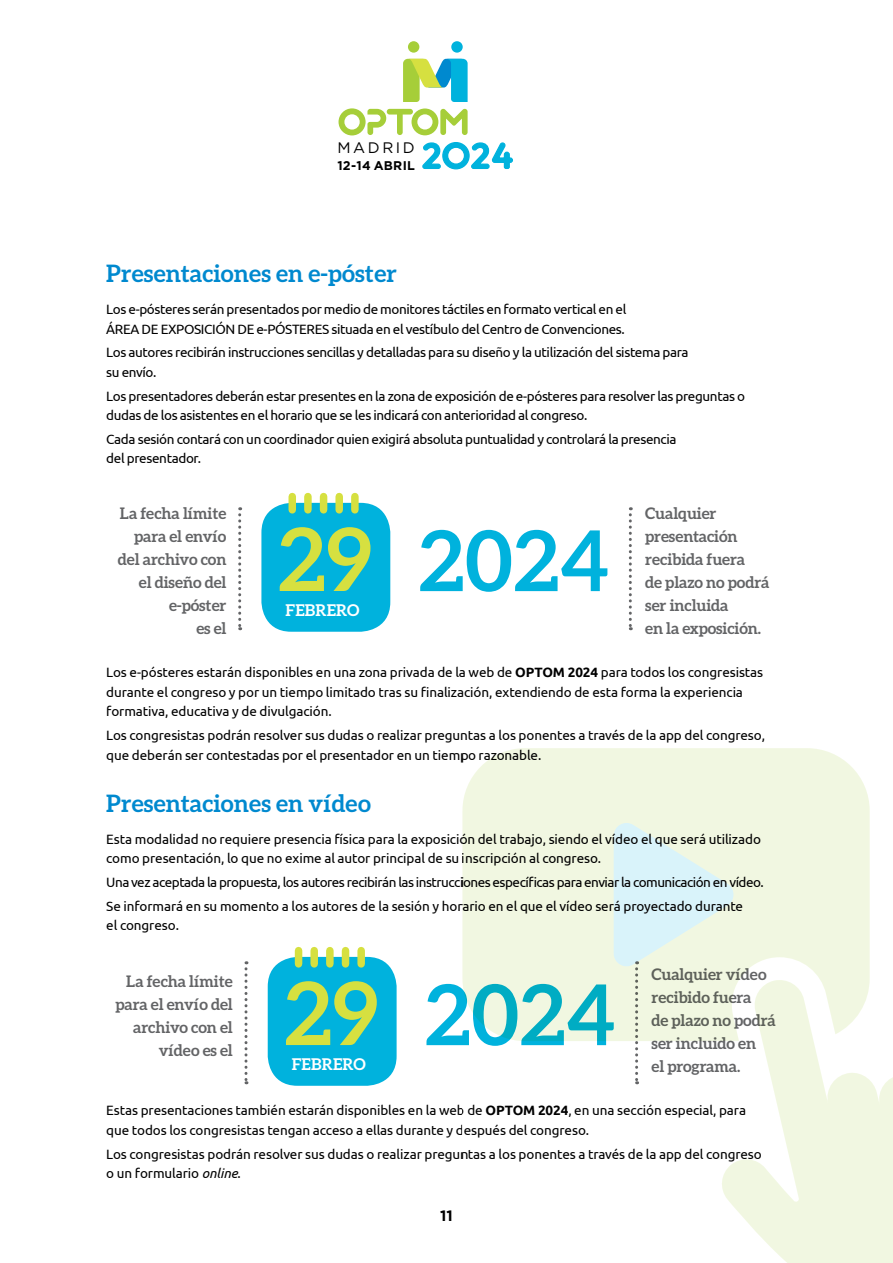
<style>
.page{position:relative;width:893px;height:1263px;background:#fff}
.page>*{position:absolute;margin:0;border:0;box-sizing:border-box;transform-origin:0 0}
.t1{font:700 83.85px "Aleo";letter-spacing:.01em;color:#00b2dd}
.t2{font:700 24px "Aleo";letter-spacing:.005em;color:#0089cf}
.t3{font:700 16.2px "Aleo";letter-spacing:.01em;color:#fff}
.t4{font:700 15.9px/23px "Aleo";letter-spacing:-.005em;color:#636466}
.t5{font:15.3px "Gotham";letter-spacing:.17em;color:#000}
.t6{font:700 15px "Gotham";color:#000}
.t7{font:13.5px/19.5px "Ubuntu";letter-spacing:-.005em;color:#000}
.t8{font:13.5px/23.7px "Ubuntu";letter-spacing:-.025em;color:#000}
.t9{font:13.5px/23.7px "Ubuntu";letter-spacing:-.035em;color:#000}
.t10{font:700 12.6px "Gotham";letter-spacing:.02em;color:#000}
.s1{font-weight:700}
.s2{font-style:italic}
</style>
<div class="page">
<svg style="left:422px;top:142px;width:91px;height:28px"></svg>
<svg style="left:403px;top:59px;width:65px;height:43px"></svg>
<div style="left:408px;top:41px;width:11px;height:12px;background:#a6ce39;border-radius:50%"></div>
<div style="left:451px;top:41px;width:12px;height:12px;background:#00b2dd;border-radius:50%"></div>
<svg style="left:339px;top:108px;width:129px;height:27px"></svg>
<div style="left:261px;top:503px;width:129px;height:129px;background:#00b2dd;border-radius:30px"></div>
<div style="left:288px;top:496px;width:8px;height:14px;background:#d6e040"></div>
<div style="left:304px;top:496px;width:8px;height:14px;background:#d6e040"></div>
<div style="left:320px;top:496px;width:7px;height:14px;background:#d6e040"></div>
<div style="left:335px;top:496px;width:8px;height:14px;background:#d6e040"></div>
<div style="left:351px;top:496px;width:8px;height:14px;background:#d6e040"></div>
<svg style="left:629px;top:507px;width:3px;height:123px"></svg>
<svg style="left:280px;top:527px;width:90px;height:64px"></svg>
<svg style="left:238px;top:507px;width:3px;height:123px"></svg>
<div style="left:268px;top:957px;width:129px;height:129px;background:#00b2dd;border-radius:30px"></div>
<div style="left:295px;top:950px;width:7px;height:14px;background:#d6e040"></div>
<div style="left:310px;top:950px;width:8px;height:14px;background:#d6e040"></div>
<div style="left:326px;top:950px;width:8px;height:14px;background:#d6e040"></div>
<div style="left:342px;top:950px;width:7px;height:14px;background:#d6e040"></div>
<div style="left:357px;top:950px;width:8px;height:14px;background:#d6e040"></div>
<svg style="left:286px;top:981px;width:91px;height:64px"></svg>
<svg style="left:244px;top:961px;width:3px;height:123px"></svg>
<div style="left:462px;top:748px;width:408px;height:293px;background:#f1f7e1"></div>
<svg style="left:722px;top:977px;width:171px;height:286px;fill:#f1f7e1"></svg>
<svg style="left:614px;top:819px;width:121px;height:265px"></svg>
<p class="t5" style="left:337px;top:140px;width:79px">MADRID</p>
<p class="t10" style="left:337px;top:158px;width:79px">12-14 ABRIL</p>
<h2 class="t2" style="left:106px;top:259px;width:292px">Presentaciones en e-póster</h2>
<p class="t8" style="left:106px;top:299px;width:522px;line-height:19.5px">Los e-pósteres serán presentados por medio de monitores táctiles en formato vertical en el<br>ÁREA</p>
<p class="t8" style="left:142px;top:317px;width:159px">DE EXPOSI CI ÓN DE e-PÓSTERE</p>
<p class="t8" style="left:106px;top:317px;width:584px;text-indent:216px">S situada en el vestíbulo del Centro de Convenciones.<br>Los autores recibirán instrucciones sencillas y detalladas para su diseño y la utilización del sistema para</p>
<p class="t8" style="left:106px;top:360px;width:640px">su envío.<br>Los presentadores deberán estar presentes en la zona de exposición de e-pósteres para resolver las preguntas o</p>
<p class="t8" style="left:106px;top:403px;width:572px">dudas de los asistentes en el horario que se les indicará con anterioridad al congreso.<br>Cada sesión contará con un coordinador quien exigirá absoluta puntualidad y controlará la presencia</p>
<p class="t8" style="left:106px;top:446px;width:96px">del presentador.</p>
<p class="t4" style="left:118px;top:501px;width:110px;text-align:right">La fecha límite para el envío del archivo con el diseño del e-póster<br>es el</p>
<p class="t3" style="left:286px;top:600px;width:75px">FEBRERO</p>
<h1 class="t1" style="left:419px;top:512px;width:192px">2024</h1>
<p class="t4" style="left:645px;top:501px;width:126px">Cualquier presentación recibida fuera<br>de plazo no podrá ser incluida<br>en la exposición.</p>
<p class="t7" style="left:106px;top:662px;width:658px">Los e-pósteres estarán disponibles en una zona privada de la web de <span class="s1">OPTOM 2024</span> para todos los congresistas durante el congreso y por un tiempo limitado tras su finalización, extendiendo de esta forma la experiencia formativa, educativa y de divulgación.</p>
<p class="t7" style="left:106px;top:725px;width:660px">Los congresistas podrán resolver sus dudas o realizar preguntas a los ponentes a través de la app del congreso, que deberán ser contestadas por el presentador en un tiempo razonable.</p>
<h2 class="t2" style="left:106px;top:789px;width:266px">Presentaciones en vídeo</h2>
<p class="t7" style="left:106px;top:829px;width:656px">Esta modalidad no requiere presencia física para la exposición del trabajo, siendo el vídeo el que será utilizado como presentación, lo que no exime al autor principal de su inscripción al congreso.</p>
<p class="t9" style="left:106px;top:870px;width:659px">Una vez aceptada la propuesta, los autores recibirán las instrucciones específicas para enviar la comunicación en vídeo.<br>Se informará en su momento a los autores de la sesión y horario en el que el vídeo será proyectado durante</p>
<p class="t7" style="left:106px;top:915px;width:74px">el congreso.</p>
<p class="t4" style="left:651px;top:963px;width:126px">Cualquier vídeo recibido fuera<br>de plazo no podrá ser incluido en<br>el programa.</p>
<p class="t4" style="left:116px;top:970px;width:119px;text-align:right">La fecha límite para el envío del archivo con el vídeo es el</p>
<h1 class="t1" style="left:425px;top:966px;width:192px">2024</h1>
<p class="t3" style="left:292px;top:1054px;width:75px">FEBRERO</p>
<p class="t7" style="left:106px;top:1100px;width:641px">Estas presentaciones también estarán disponibles en la web de <span class="s1">OPTOM 2024</span>, en una sección especial, para que todos los congresistas tengan acceso a ellas durante y después del congreso.</p>
<p class="t7" style="left:106px;top:1144px;width:657px">Los congresistas podrán resolver sus dudas o realizar preguntas a los ponentes a través de la app del congreso o un formulario <span class="s2">online</span>.</p>
<p class="t6" style="left:440px;top:1207px;width:14px">11</p>
</div>
